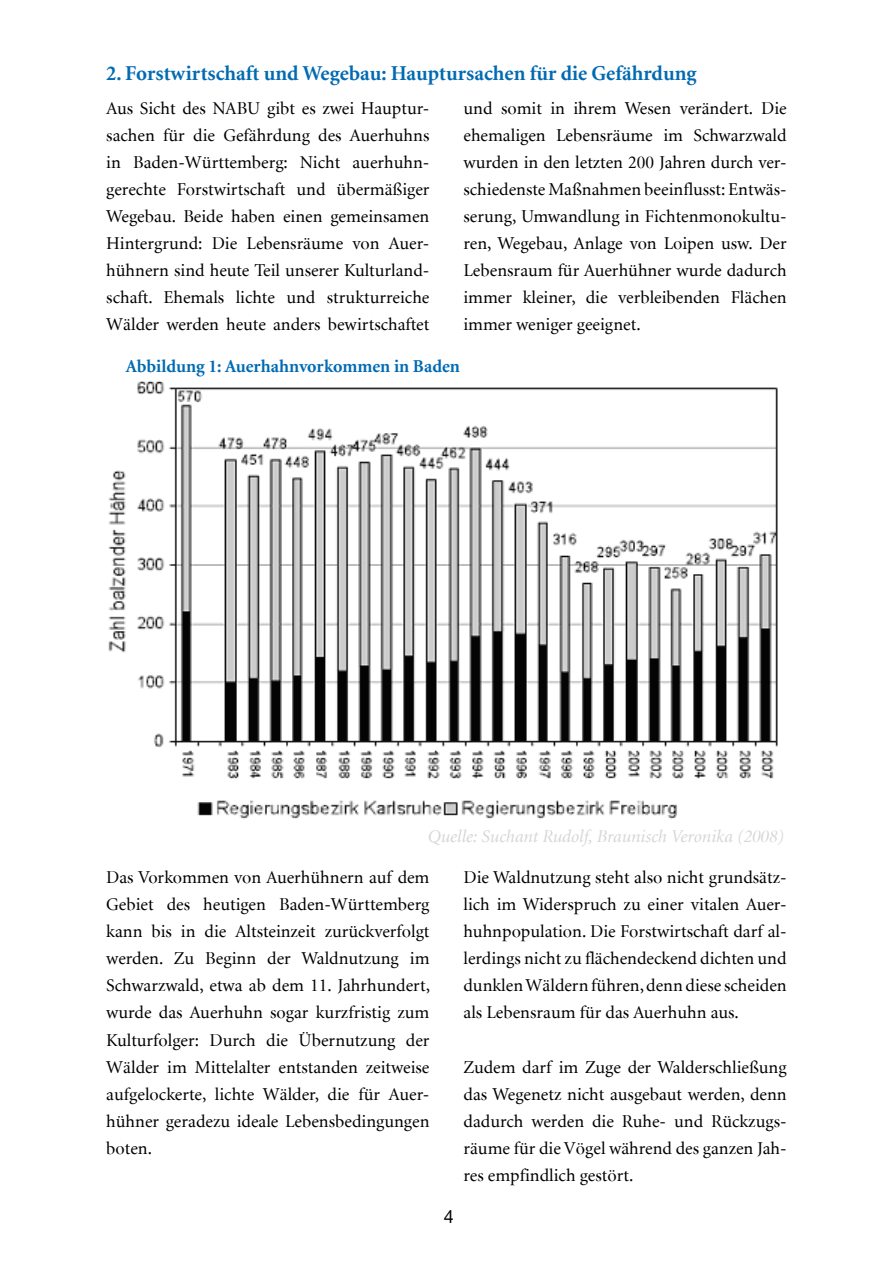
<style>
.page{position:relative;width:893px;height:1263px;background:#fff}
.page>*{position:absolute;margin:0;border:0;box-sizing:border-box;transform-origin:0 0}
.t1{font:700 21px "Minion";color:#006ab2}
.t2{font:18px/27px "Minion";color:#000;text-align:justify}
.t3{font:italic 18px "Minion";color:#d5d6d7}
.t4{font:700 18px "Minion";color:#006ab2}
.t5{font:18px "Helvetica Neue";color:#000}
</style>
<div class="page">
<img style="left:108px;top:381px;width:670px;height:438px">
<p class="t1" style="left:106px;top:62px;width:592px">2. Forstwirtschaft und Wegebau: Hauptursachen für die Gefährdung</p>
<p class="t2" style="left:106px;top:96px;width:325px">Aus Sicht des NABU gibt es zwei Hauptur&shy;sachen für die Gefährdung des Auerhuhns in Baden-Württemberg: Nicht auerhuhn&shy;gerechte Forstwirtschaft und übermäßiger Wegebau. Beide haben einen gemeinsamen Hintergrund: Die Lebensräume von Auer&shy;hühnern sind heute Teil unserer Kulturland&shy;schaft. Ehemals lichte und strukturreiche Wälder werden heute anders bewirtschaftet</p>
<p class="t2" style="left:463px;top:96px;width:325px">und somit in ihrem Wesen verändert. Die ehemaligen Lebensräume im Schwarzwald wurden in den letzten 200 Jahren durch ver&shy;schiedenste Maßnahmen beeinflusst: Entwäs&shy;serung, Umwandlung in Fichtenmonokultu&shy;ren, Wegebau, Anlage von Loipen usw. Der Lebensraum für Auerhühner wurde dadurch immer kleiner, die verbleibenden Flächen immer weniger geeignet.</p>
<p class="t4" style="left:125px;top:357px;width:336px">Abbildung 1: Auerhahnvorkommen in Baden</p>
<p class="t3" style="left:428px;top:827px;width:358px">Quelle: Suchant Rudolf, Braunisch Veronika (2008)</p>
<p class="t2" style="left:106px;top:865px;width:325px">Das Vorkommen von Auerhühnern auf dem Gebiet des heutigen Baden-Württemberg kann bis in die Altsteinzeit zurückverfolgt werden. Zu Beginn der Waldnutzung im Schwarzwald, etwa ab dem 11. Jahrhundert, wurde das Auerhuhn sogar kurzfristig zum Kulturfolger: Durch die Übernutzung der Wälder im Mittelalter entstanden zeitweise aufgelockerte, lichte Wälder, die für Auer&shy;hühner geradezu ideale Lebensbedingungen boten.</p>
<p class="t2" style="left:463px;top:865px;width:325px">Die Waldnutzung steht also nicht grundsätz&shy;lich im Widerspruch zu einer vitalen Auer&shy;huhnpopulation. Die Forstwirtschaft darf al&shy;lerdings nicht zu flächendeckend dichten und dunklen Wäldern führen, denn diese scheiden als Lebensraum für das Auerhuhn aus.</p>
<p class="t2" style="left:463px;top:1054px;width:325px">Zudem darf im Zuge der Walderschließung das Wegenetz nicht ausgebaut werden, denn dadurch werden die Ruhe- und Rückzugs&shy;räume für die Vögel während des ganzen Jah&shy;res empfindlich gestört.</p>
<p class="t5" style="left:444px;top:1206px;width:12px">4</p>
</div>
